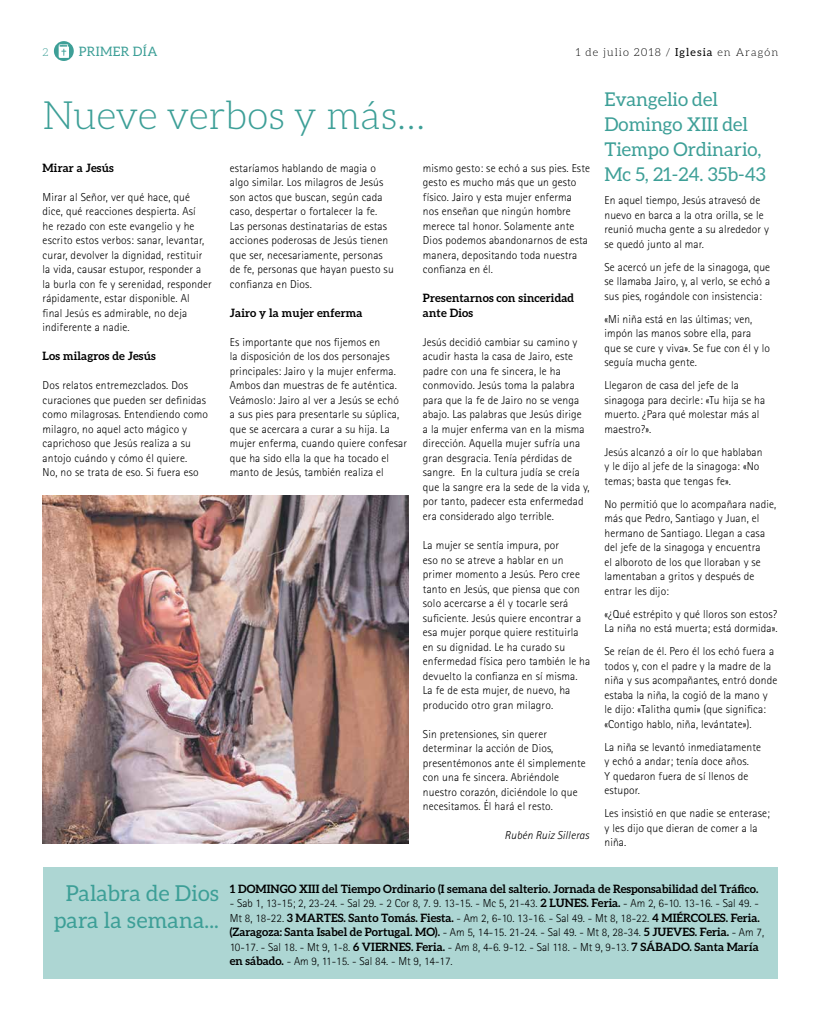
<style>
.page{position:relative;width:820px;height:1021px;background:#fff}
.page>*{position:absolute;margin:0;border:0;box-sizing:border-box;transform-origin:0 0}
.t1{font:300 39px "Aleo";color:#3d9f97}
.t2{font:22px/26.4px "Aleo";letter-spacing:.01em;color:#3d9f97;text-align:center}
.t3{font:19px/25px "Aleo";color:#3d9f97}
.t4{font:13px "Aleo";letter-spacing:.025em;color:#3d9f97}
.t5{font:300 11.5px/14.5px "Rotis Sans Serif";letter-spacing:.01em;color:#000}
.t6{font:700 11.5px/14.5px "Aleo";color:#000}
.t7{font:italic 300 11.5px "Rotis Sans Serif";letter-spacing:.01em;color:#000}
.t8{font:300 11px "Aleo";letter-spacing:.1em;color:#000}
.t9{font:300 11px "Aleo";color:#3d9f97}
.s1{font-weight:400}
.s2{font-family:"Aleo";font-weight:700}
.s3{font-family:"Rotis Sans Serif";font-weight:300}
</style>
<div class="page">
<svg style="left:54px;top:41px;width:20px;height:20px"></svg>
<div style="left:43px;top:867px;width:734px;height:111px;background:#add6d3"></div>
<img style="left:43px;top:495px;width:365px;height:348px">
<p class="t9" style="left:43px;top:46px;width:7px">2</p>
<p class="t4" style="left:79px;top:44px;width:80px">PRIMER DÍA</p>
<p class="t8" style="left:575px;top:46px;width:204px">1 de julio 2018 / <span class="s1">Iglesia</span> en Aragón</p>
<h1 class="t1" style="left:43px;top:94px;width:384px">Nueve verbos y más…</h1>
<p class="t6" style="left:43px;top:160px;width:73px">Mirar a Jesús</p>
<p class="t5" style="left:43px;top:189px;width:171px">Mirar al Señor, ver qué hace, qué dice, qué reacciones despierta. Así<br>he rezado con este evangelio y he escrito estos verbos: sanar, levantar, curar, devolver la dignidad, restituir la vida, causar estupor, responder a la burla con fe y serenidad, responder rápidamente, estar disponible. Al final Jesús es admirable, no deja indiferente a nadie.</p>
<p class="t6" style="left:43px;top:349px;width:115px">Los milagros de Jesús</p>
<p class="t5" style="left:43px;top:378px;width:167px">Dos relatos entremezclados. Dos curaciones que pueden ser definidas como milagrosas. Entendiendo como milagro, no aquel acto mágico y caprichoso que Jesús realiza a su antojo cuándo y cómo él quiere.<br>No, no se trata de eso. Si fuera eso</p>
<p class="t5" style="left:230px;top:161px;width:165px">estaríamos hablando de magia o algo similar. Los milagros de Jesús son actos que buscan, según cada caso, despertar o fortalecer la fe.<br>Las personas destinatarias de estas acciones poderosas de Jesús tienen que ser, necesariamente, personas de fe, personas que hayan puesto su confianza en Dios.</p>
<p class="t6" style="left:230px;top:305px;width:134px">Jairo y la mujer enferma</p>
<p class="t5" style="left:230px;top:335px;width:179px">Es importante que nos fijemos en<br>la disposición de los dos personajes principales: Jairo y la mujer enferma.<br>Ambos dan muestras de fe auténtica.<br>Veámoslo: Jairo al ver a Jesús se echó<br>a sus pies para presentarle su súplica, que se acercara a curar a su hija. La mujer enferma, cuando quiere confesar que ha sido ella la que ha tocado el manto de Jesús, también realiza el</p>
<p class="t5" style="left:423px;top:161px;width:168px">mismo gesto: se echó a sus pies. Este gesto es mucho más que un gesto físico. Jairo y esta mujer enferma nos enseñan que ningún hombre merece tal honor. Solamente ante<br>Dios podemos abandonarnos de esta manera, depositando toda nuestra confianza en él.</p>
<p class="t6" style="left:423px;top:291px;width:153px">Presentarnos con sinceridad ante Dios</p>
<p class="t5" style="left:423px;top:335px;width:168px">Jesús decidió cambiar su camino y acudir hasta la casa de Jairo, este padre con una fe sincera, le ha conmovido. Jesús toma la palabra para que la fe de Jairo no se venga abajo. Las palabras que Jesús dirige a la mujer enferma van en la misma dirección. Aquella mujer sufría una gran desgracia. Tenía pérdidas de sangre. En la cultura judía se creía que la sangre era la sede de la vida y, por tanto, padecer esta enfermedad era considerado algo terrible.</p>
<p class="t5" style="left:423px;top:538px;width:169px">La mujer se sentía impura, por<br>eso no se atreve a hablar en un primer momento a Jesús. Pero cree tanto en Jesús, que piensa que con solo acercarse a él y tocarle será suficiente. Jesús quiere encontrar a esa mujer porque quiere restituirla en su dignidad. Le ha curado su enfermedad física pero también le ha devuelto la confianza en sí misma.<br>La fe de esta mujer, de nuevo, ha producido otro gran milagro.</p>
<p class="t5" style="left:423px;top:726px;width:164px">Sin pretensiones, sin querer determinar la acción de Dios, presentémonos ante él simplemente con una fe sincera. Abriéndole nuestro corazón, diciéndole lo que necesitamos. Él hará el resto.</p>
<p class="t7" style="left:504px;top:828px;width:86px">Rubén Ruiz Silleras</p>
<h3 class="t3" style="left:604px;top:86px;width:163px">Evangelio del<br>Domingo XIII del<br>Tiempo Ordinario,<br>Mc 5, 21-24. 35b-43</h3>
<p class="t5" style="left:604px;top:193px;width:166px">En aquel tiempo, Jesús atravesó de nuevo en barca a la otra orilla, se le reunió mucha gente a su alrededor y se quedó junto al mar.</p>
<p class="t5" style="left:604px;top:259px;width:167px;text-align:justify">Se acercó un jefe de la sinagoga, que se llamaba Jairo, y, al verlo, se echó a sus pies, rogándole con insistencia:</p>
<p class="t5" style="left:604px;top:311px;width:167px">«Mi niña está en las últimas; ven, impón las manos sobre ella, para que se cure y viva». Se fue con él y lo seguía mucha gente.</p>
<p class="t5" style="left:604px;top:378px;width:162px">Llegaron de casa del jefe de la sinagoga para decirle: «Tu hija se ha muerto. ¿Para qué molestar más al maestro?».</p>
<p class="t5" style="left:604px;top:444px;width:159px">Jesús alcanzó a oír lo que hablaban y le dijo al jefe de la sinagoga: «No temas; basta que tengas fe».</p>
<p class="t5" style="left:604px;top:496px;width:173px">No permitió que lo acompañara nadie, más que Pedro, Santiago y Juan, el hermano de Santiago. Llegan a casa del jefe de la sinagoga y encuentra<br>el alboroto de los que lloraban y se lamentaban a gritos y después de entrar les dijo:</p>
<p class="t5" style="left:604px;top:606px;width:175px">«¿Qué estrépito y qué lloros son estos?<br>La niña no está muerta; está dormida».</p>
<p class="t5" style="left:604px;top:644px;width:174px">Se reían de él. Pero él los echó fuera a todos y, con el padre y la madre de la niña y sus acompañantes, entró donde estaba la niña, la cogió de la mano y le dijo: «Talitha qumi» (que significa: «Contigo hablo, niña, levántate»).</p>
<p class="t5" style="left:604px;top:739px;width:158px">La niña se levantó inmediatamente y echó a andar; tenía doce años.<br>Y quedaron fuera de sí llenos de estupor.</p>
<p class="t5" style="left:604px;top:806px;width:167px">Les insistió en que nadie se enterase; y les dijo que dieran de comer a la niña.</p>
<h2 class="t2" style="left:54px;top:879px;width:166px">Palabra de Dios para la semana...</h2>
<p class="t6" style="left:230px;top:881px;width:530px">1 DOMINGO XIII del Tiempo Ordinario (I semana del salterio. Jornada de Responsabilidad del Tráfico.</p>
<p class="t5" style="left:230px;top:896px;width:531px">- Sab 1, 13-15; 2, 23-24. - Sal 29. - 2 Cor 8, 7. 9. 13-15. - Mc 5, 21-43. <span class="s2">2 LUNES. Feria.</span> - Am 2, 6-10. 13-16. - Sal 49. -<br>Mt 8, 18-22. <span class="s2">3 MARTES. Santo Tomás. Fiesta.</span> - Am 2, 6-10. 13-16. - Sal 49. - Mt 8, 18-22. <span class="s2">4 MIÉRCOLES. Feria.</span></p>
<p class="t6" style="left:230px;top:924px;width:535px">(Zaragoza: Santa Isabel de Portugal. MO). <span class="s3">- Am 5, 14-15. 21-24. - Sal 49. - Mt 8, 28-34.</span> 5 JUEVES. Feria. <span class="s3">- Am 7,</span></p>
<p class="t5" style="left:230px;top:939px;width:530px">10-17. - Sal 18. - Mt 9, 1-8. <span class="s2">6 VIERNES. Feria.</span> - Am 8, 4-6. 9-12. - Sal 118. - Mt 9, 9-13. <span class="s2">7 SÁBADO. Santa María en sábado.</span> - Am 9, 11-15. - Sal 84. - Mt 9, 14-17.</p>
</div>
